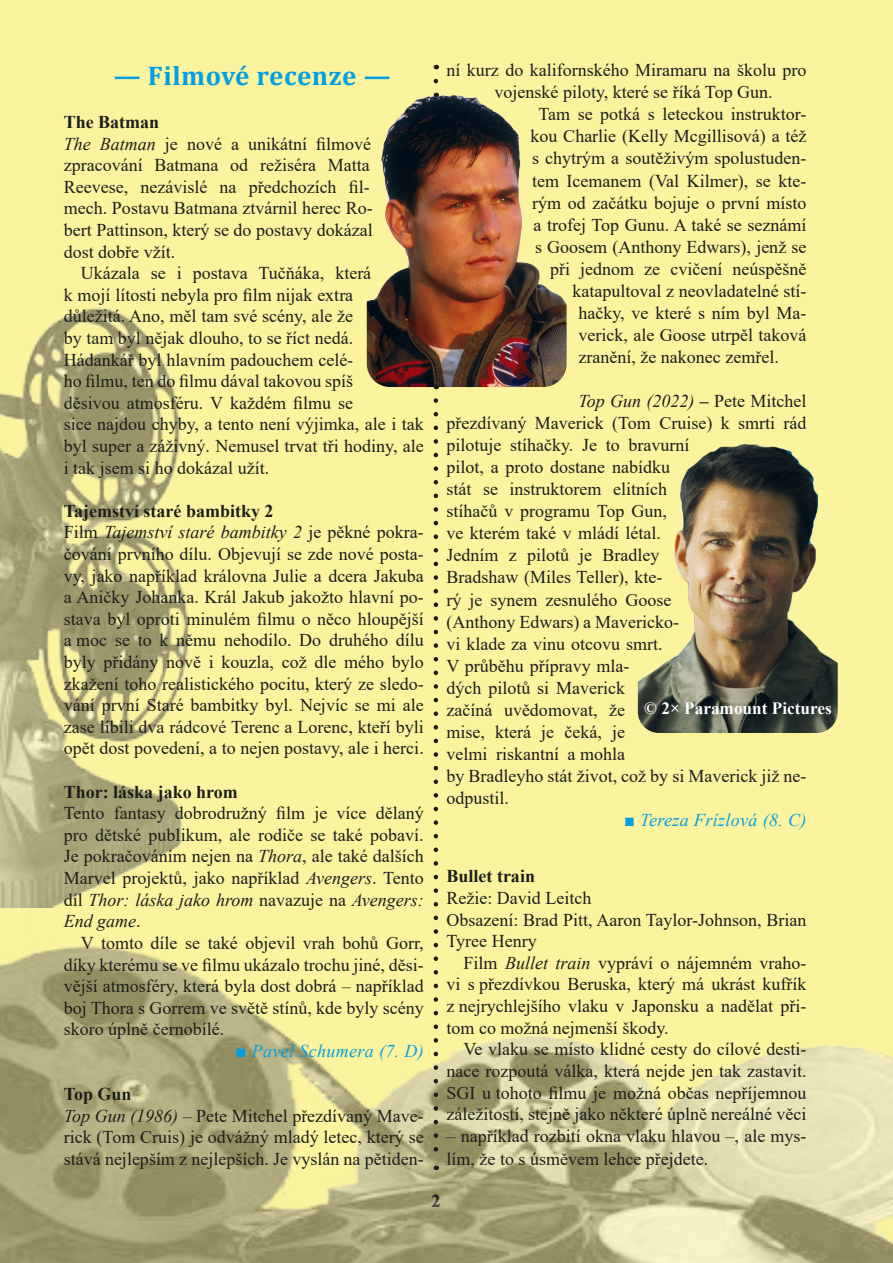
<style>
.page{position:relative;width:893px;height:1263px;background:#fff}
.page>*{position:absolute;margin:0;border:0;box-sizing:border-box;transform-origin:0 0}
.Nadpis{font:700 27px "Cambria";letter-spacing:.02em;color:#009fe3}
.t1{font:18px/21.6px "Times New Roman";color:#1d1d1b}
.t2{font:700 18px "Times New Roman";color:#1d1d1b}
.Podpis{font:italic 18px "Times New Roman";letter-spacing:.02em;color:#009fe3}
.t3{font:700 17.25px "Times New Roman";color:#fff}
.s1{font-style:italic}
.s2{font-weight:700}
</style>
<div class="page">
<div style="left:0;top:0;width:893px;height:900px;background:#fcf39e"></div>
<img style="left:0;top:300px;width:230px;height:600px">
<img style="left:0;top:900px;width:893px;height:363px">
<img style="left:367px;top:95px;width:200px;height:292px">
<img style="left:638px;top:444px;width:200px;height:289px">
<svg style="left:434px;top:400px;width:4px;height:770px;background:#b6b076"></svg>
<svg style="left:434px;top:81px;width:4px;height:16px"></svg>
<p class="Nadpis" style="left:114px;top:57px;width:278px">— Filmové recenze —</p>
<p class="t2" style="left:64px;top:109px;width:97px">The Batman</p>
<p class="t1" style="left:64px;top:132px;width:311px"><span class="s1">The Batman</span> je nové a unikátní filmové zpracování Batmana od režiséra Matta Reevese, nezávislé na předchozích fil&shy;mech. Postavu Batmana ztvárnil herec Ro&shy;bert Pattinson, který se do postavy dokázal dost dobře vžít.</p>
<p class="t1" style="left:64px;top:262px;width:362px;text-indent:17px">Ukázala se i postava Tučňáka, která<br>k mojí lítosti nebyla pro film nijak extra<br>důležitá. Ano, měl tam své scény, ale že<br>by tam byl nějak dlouho, to se říct nedá.<br>Hádankář byl hlavním padouchem celé-<br>ho filmu, ten do filmu dával takovou spíš<br>děsivou atmosféru. V každém filmu se<br>sice najdou chyby, a tento není výjimka, ale i tak byl super a záživný. Nemusel trvat tři hodiny, ale i tak jsem si ho dokázal užít.</p>
<p class="t2" style="left:64px;top:498px;width:211px">Tajemství staré bambitky 2</p>
<p class="t1" style="left:64px;top:521px;width:362px;text-align:justify">Film <span class="s1">Tajemství staré bambitky 2</span> je pěkné pokra&shy;čování prvního dílu. Objevují se zde nové posta&shy;vy, jako například královna Julie a dcera Jakuba a Aničky Johanka. Král Jakub jakožto hlavní po&shy;stava byl oproti minulém filmu o něco hloupější a moc se to k němu nehodilo. Do druhého dílu byly přidány nově i kouzla, což dle mého bylo zkažení toho realistického pocitu, který ze sledo&shy;vání první Staré bambitky byl. Nejvíc se mi ale zase líbili dva rádcové Terenc a Lorenc, kteří byli opět dost povedení, a to nejen postavy, ale i herci.</p>
<p class="t2" style="left:64px;top:779px;width:176px">Thor: láska jako hrom</p>
<p class="t1" style="left:64px;top:802px;width:362px;text-align:justify">Tento fantasy dobrodružný film je více dělaný pro dětské publikum, ale rodiče se také pobaví.<br>Je pokračováním nejen na <span class="s1">Thora</span>, ale také dalších Marvel projektů, jako například <span class="s1">Avengers</span>. Tento díl <span class="s1">Thor: láska jako hrom</span> navazuje na <span class="s1">Avengers:<br>End game</span>.</p>
<p class="t1" style="left:64px;top:931px;width:362px;text-align:justify;text-indent:17px">V tomto díle se také objevil vrah bohů Gorr, díky kterému se ve filmu ukázalo trochu jiné, děsi&shy;vější atmosféry, která byla dost dobrá – například boj Thora s Gorrem ve světě stínů, kde byly scény skoro úplně černobílé.</p>
<p class="Podpis" style="left:236px;top:1038px;width:190px">■ Pavel Schumera (7. D)</p>
<p class="t2" style="left:64px;top:1081px;width:69px">Top Gun</p>
<p class="t1" style="left:64px;top:1104px;width:361px;text-align:justify"><span class="s1">Top Gun (1986)</span> – Pete Mitchel přezdívaný Mave&shy;rick (Tom Cruis) je odvážný mladý letec, který se stává nejlepším z nejlepších. Je vyslán na pětiden-</p>
<p class="t1" style="left:494px;top:59px;width:314px;line-height:22px;text-indent:-48px">ní kurz do kalifornského Miramaru na školu pro vojenské piloty, které se říká Top Gun.</p>
<p class="t1" style="left:538px;top:103px;width:269px">Tam se potká s leteckou instruktor-</p>
<p class="t1" style="left:530px;top:125px;width:278px">kou Charlie (Kelly Mcgillisová) a též</p>
<p class="t1" style="left:532px;top:147px;width:276px">s chytrým a soutěživým spolustuden-</p>
<p class="t1" style="left:532px;top:169px;width:276px">tem Icemanem (Val Kilmer), se kte-</p>
<p class="t1" style="left:532px;top:191px;width:276px">rým od začátku bojuje o první místo</p>
<p class="t1" style="left:533px;top:213px;width:275px">a trofej Top Gunu. A také se seznámí</p>
<p class="t1" style="left:535px;top:235px;width:273px">s Goosem (Anthony Edwars), jenž se</p>
<p class="t1" style="left:550px;top:257px;width:258px">při jednom ze cvičení neúspěšně</p>
<p class="t1" style="left:572px;top:279px;width:235px">katapultoval z neovladatelné stí-</p>
<p class="t1" style="left:578px;top:301px;width:229px">hačky, ve které s ním byl Ma-</p>
<p class="t1" style="left:578px;top:323px;width:230px">verick, ale Goose utrpěl taková</p>
<p class="t1" style="left:578px;top:346px;width:202px">zranění, že nakonec zemřel.</p>
<p class="t1" style="left:446px;top:389px;width:362px;line-height:22px;text-indent:132px"><span class="s1">Top Gun (2022)</span> <span class="s2">–</span> Pete Mitchel přezdívaný Maverick (Tom Cruise) k smrti rád pilotuje stíhačky. Je to bravurní<br>pilot, a proto dostane nabídku<br>stát se instruktorem elitních<br>stíhačů v programu Top Gun,<br>ve kterém také v mládí létal.<br>Jedním z pilotů je Bradley<br>Bradshaw (Miles Teller), kte-<br>rý je synem zesnulého Goose<br>(Anthony Edwars) a Mavericko-<br>vi klade za vinu otcovu smrt.<br>V průběhu přípravy mla-<br>dých pilotů si Maverick<br>začíná uvědomovat, že<br>mise, která je čeká, je<br>velmi riskantní a mohla<br>by Bradleyho stát život, což by si Maverick již ne&shy;odpustil.</p>
<p class="Podpis" style="left:624px;top:808px;width:184px">■ Tereza Frízlová (8. C)</p>
<p class="t3" style="left:644px;top:695px;width:189px">© 2× Paramount Pictures</p>
<p class="t2" style="left:446px;top:863px;width:90px">Bullet train</p>
<p class="t1" style="left:446px;top:887px;width:146px">Režie: David Leitch</p>
<p class="t1" style="left:446px;top:908px;width:362px">Obsazení: Brad Pitt, Aaron Taylor-Johnson, Brian<br>Tyree Henry</p>
<p class="t1" style="left:446px;top:951px;width:362px;text-align:justify;text-indent:17px">Film <span class="s1">Bullet train</span> vypráví o nájemném vraho&shy;vi s přezdívkou Beruska, který má ukrást kufřík z nejrychlejšího vlaku v Japonsku a nadělat při&shy;tom co možná nejmenší škody.</p>
<p class="t1" style="left:446px;top:1038px;width:362px;text-align:justify;text-indent:17px">Ve vlaku se místo klidné cesty do cílové desti&shy;nace rozpoutá válka, která nejde jen tak zastavit.<br>SGI u tohoto filmu je možná občas nepříjemnou záležitostí, stejně jako některé úplně nereálné věci</p>
<p class="t1" style="left:446px;top:1123px;width:361px;line-height:23.1px">– například rozbití okna vlaku hlavou –, ale mys&shy;lím, že to s úsměvem lehce přejdete.</p>
<p class="t2" style="left:431px;top:1188px;width:10px">2</p>
</div>
